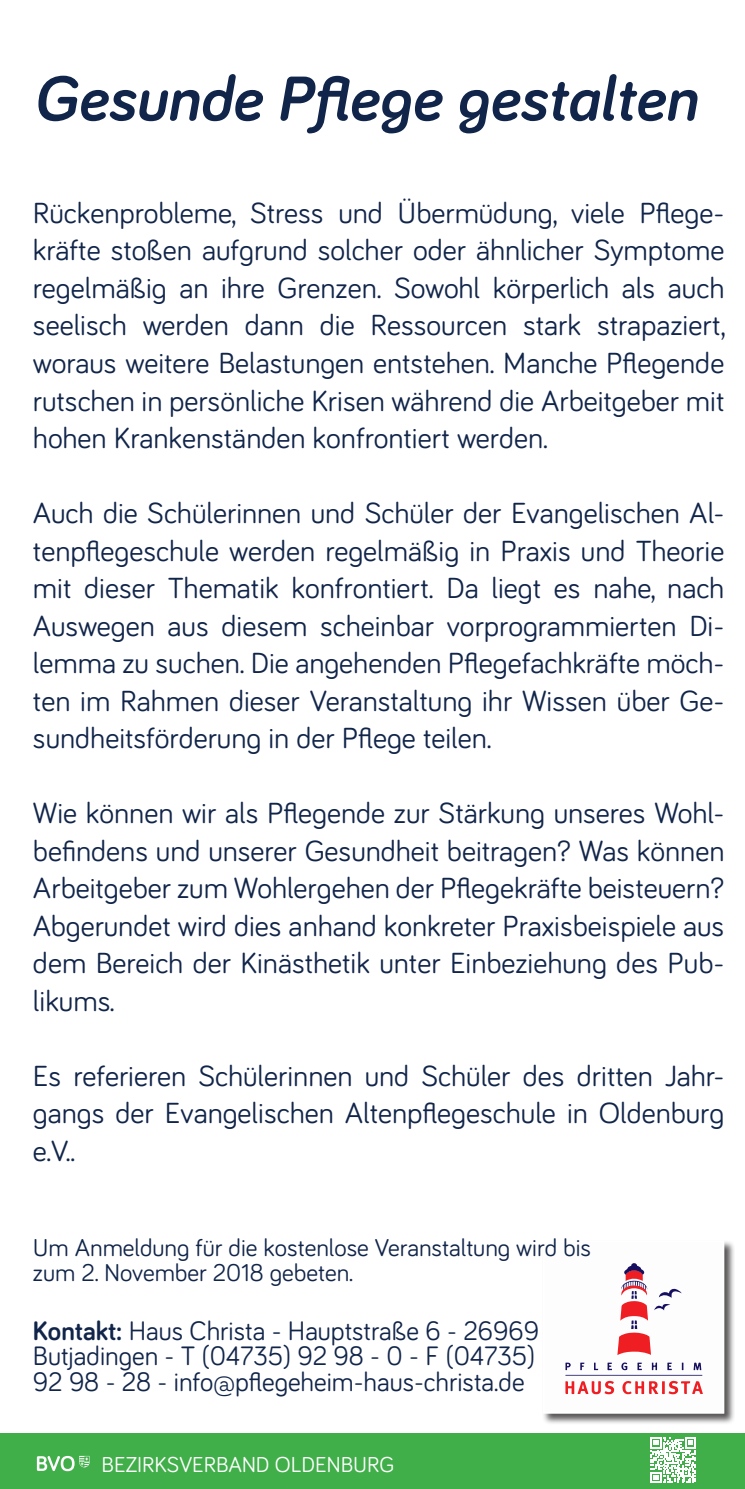
<style>
.page{position:relative;width:745px;height:1489px;background:#fff}
.page>*{position:absolute;margin:0;border:0;box-sizing:border-box;transform-origin:0 0}
.t1{font:italic 700 65px "Bariol";color:#11254a}
.t2{font:30px/37.5px "Bariol";color:#11254a;text-align:justify}
.t3{font:27.5px/25px "Bariol";color:#11254a}
.t4{font:25px "Bariol";color:#11254a}
.t5{font:22.25px "Bariol";color:#fff}
.s1{font-weight:700}
</style>
<div class="page">
<div style="left:0;top:1433px;width:744px;height:55px;background:#40ae49"></div>
<svg style="left:37px;top:1455px;width:52px;height:15px"></svg>
<div style="left:542px;top:1239px;width:192px;height:186px;background:#231f20;opacity:.75"></div>
<svg style="left:545px;top:1243px;width:175px;height:167px"></svg>
<svg style="left:650px;top:1437px;width:45px;height:45px"></svg>
<p class="t1" style="left:33px;top:54px;width:664px">Gesunde Pflege gestalten</p>
<p class="t2" style="left:33px;top:193px;width:693px">Rückenprobleme, Stress und Übermüdung, viele Pflege&shy;kräfte stoßen aufgrund solcher oder ähnlicher Symptome regelmäßig an ihre Grenzen. Sowohl körperlich als auch seelisch werden dann die Ressourcen stark strapaziert, woraus weitere Belastungen entstehen. Manche Pflegende rutschen in persönliche Krisen während die Arbeitgeber mit hohen Krankenständen konfrontiert werden.</p>
<p class="t2" style="left:33px;top:493px;width:692px">Auch die Schülerinnen und Schüler der Evangelischen Al&shy;tenpflegeschule werden regelmäßig in Praxis und Theorie mit dieser Thematik konfrontiert. Da liegt es nahe, nach Auswegen aus diesem scheinbar vorprogrammierten Di&shy;lemma zu suchen. Die angehenden Pflegefachkräfte möch&shy;ten im Rahmen dieser Veranstaltung ihr Wissen über Ge&shy;sundheitsförderung in der Pflege teilen.</p>
<p class="t2" style="left:33px;top:793px;width:692px">Wie können wir als Pflegende zur Stärkung unseres Wohl&shy;befindens und unserer Gesundheit beitragen? Was können Arbeitgeber zum Wohlergehen der Pflegekräfte beisteuern?<br>Abgerundet wird dies anhand konkreter Praxisbeispiele aus dem Bereich der Kinästhetik unter Einbeziehung des Pub&shy;likums.</p>
<p class="t2" style="left:33px;top:1055px;width:692px">Es referieren Schülerinnen und Schüler des dritten Jahr&shy;gangs der Evangelischen Altenpflegeschule in Oldenburg e.V..</p>
<p class="t4" style="left:33px;top:1230px;width:559px">Um Anmeldung für die kostenlose Veranstaltung wird bis</p>
<p class="t4" style="left:33px;top:1255px;width:321px">zum 2. November 2018 gebeten.</p>
<p class="t3" style="left:33px;top:1317px;width:507px"><span class="s1">Kontakt:</span> Haus Christa - Hauptstraße 6 - 26969<br>Butjadingen - T (04735) 92 98 - 0 - F (04735)<br>92 98 - 28 - info@pflegeheim-haus-christa.de</p>
<p class="t5" style="left:101px;top:1449px;width:294px">BEZIRKSVERBAND OLDENBURG</p>
</div>
